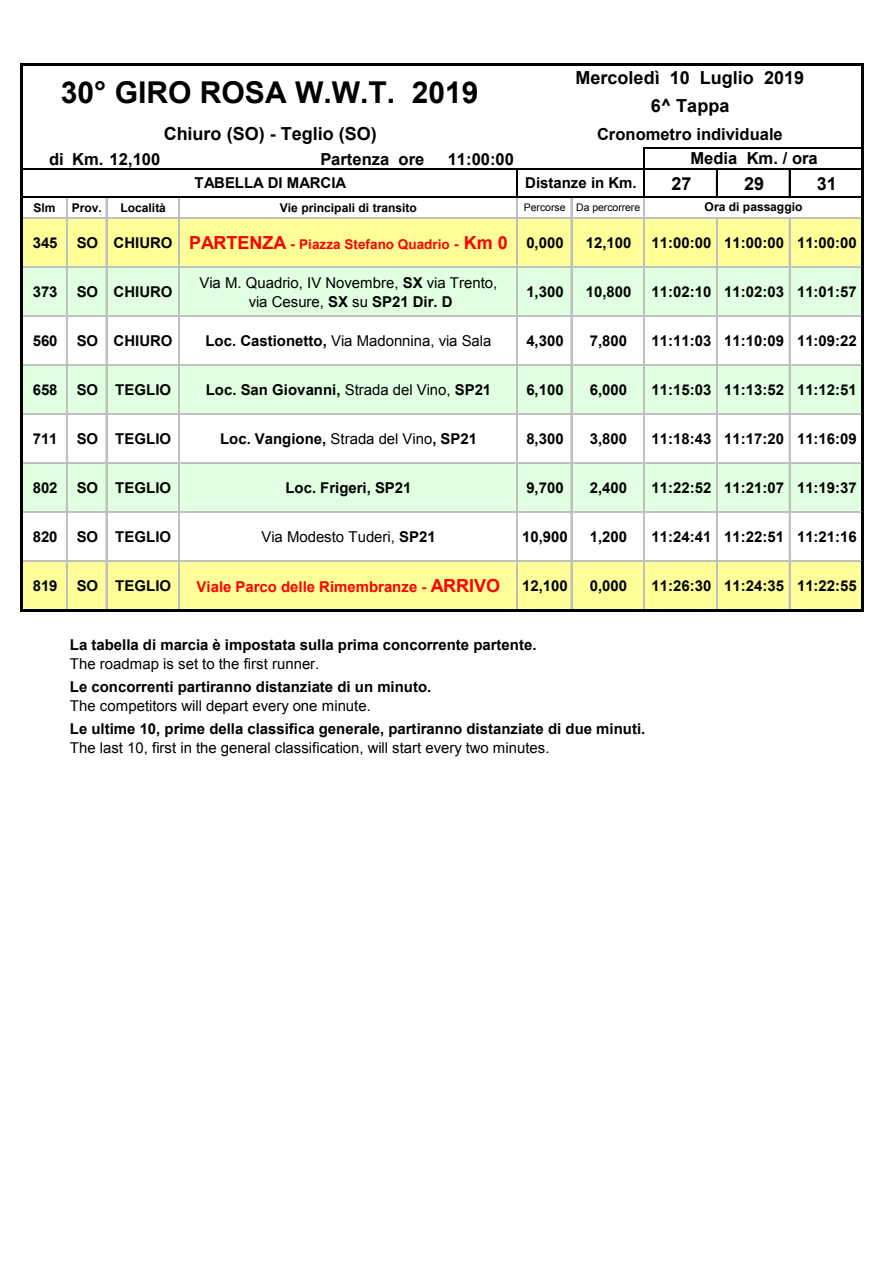
<style>
.page{position:relative;width:893px;height:1263px;background:#fff}
.page>*{position:absolute;margin:0;border:0;box-sizing:border-box;transform-origin:0 0}
.t1{font:700 30px "Arial";color:#000}
.t2{font:700 18px/27.9px "Arial";color:#000;text-align:center}
.t3{font:700 16.5px "Arial";color:#000}
.t4{font:700 15px "Arial";color:#000}
.t5{font:15px/19.2px "Arial";color:#000;text-align:center}
.t6{font:700 15px "Arial";color:#f00}
.t7{font:700 13.5px "Arial";color:#f00}
.t8{font:700 12px "Arial";color:#000}
.t9{font:10.5px "Arial";letter-spacing:-.005em;color:#000}
.s1{font-size:15px;color:#000}
.s2{font-size:18px}
.s3{font-size:15px}
.s4{font-weight:700}
.s5{font-weight:400}
.s6{color:#000}
</style>
<div class="page">
<div style="left:23px;top:218px;width:840px;height:49px;background:#ff9"></div>
<div style="left:23px;top:267px;width:840px;height:49px;background:#e1ffe1"></div>
<div style="left:23px;top:365px;width:840px;height:49px;background:#e1ffe1"></div>
<div style="left:23px;top:463px;width:840px;height:49px;background:#e1ffe1"></div>
<div style="left:23px;top:561px;width:840px;height:49px;background:#ff9"></div>
<hr style="left:516px;top:170px;width:2px;height:28px;background:#000">
<hr style="left:643px;top:147px;width:2px;height:51px;background:#000">
<hr style="left:716px;top:170px;width:2px;height:28px;background:#000">
<svg style="left:789px;top:170px;width:1px;height:26px"></svg>
<hr style="left:21px;top:63px;width:2px;height:548px;background:#000">
<hr style="left:861px;top:66px;width:3px;height:545px;background:#000">
<hr style="left:643px;top:198px;width:2px;height:410px;background:#c0c0c0">
<hr style="left:516px;top:198px;width:2px;height:410px;background:#c0c0c0">
<hr style="left:716px;top:219px;width:2px;height:389px;background:#c0c0c0">
<hr style="left:789px;top:219px;width:1px;height:389px;background:#c0c0c0">
<hr style="left:66px;top:198px;width:2px;height:410px;background:#c0c0c0">
<hr style="left:106px;top:198px;width:1px;height:410px;background:#c0c0c0">
<hr style="left:178px;top:198px;width:1px;height:410px;background:#c0c0c0">
<hr style="left:179px;top:198px;width:1px;height:410px;background:#c0c0c0">
<hr style="left:571px;top:198px;width:1px;height:410px;background:#c0c0c0">
<hr style="left:23px;top:63px;width:841px;height:3px;background:#000">
<hr style="left:645px;top:147px;width:216px;height:2px;background:#000">
<hr style="left:23px;top:168px;width:838px;height:2px;background:#000">
<hr style="left:23px;top:196px;width:838px;height:2px;background:#000">
<hr style="left:23px;top:217px;width:838px;height:2px;background:#c0c0c0">
<hr style="left:23px;top:266px;width:838px;height:2px;background:#c0c0c0">
<hr style="left:23px;top:315px;width:838px;height:2px;background:#c0c0c0">
<hr style="left:23px;top:364px;width:838px;height:2px;background:#c0c0c0">
<hr style="left:23px;top:413px;width:838px;height:2px;background:#c0c0c0">
<hr style="left:23px;top:462px;width:838px;height:2px;background:#c0c0c0">
<hr style="left:23px;top:511px;width:838px;height:2px;background:#c0c0c0">
<hr style="left:23px;top:560px;width:838px;height:2px;background:#c0c0c0">
<hr style="left:23px;top:608px;width:841px;height:3px;background:#000">
<h1 class="t1" style="left:61px;top:75px;width:419px">30° GIRO ROSA W.W.T. 2019</h1>
<p class="t2" style="left:164px;top:120px;width:215px">Chiuro (SO) - Teglio (SO)</p>
<p class="t3" style="left:49px;top:150px;width:113px">di Km. 12,100</p>
<p class="t3" style="left:320px;top:150px;width:106px">Partenza ore</p>
<p class="t3" style="left:448px;top:150px;width:68px">11:00:00</p>
<p class="t4" style="left:195px;top:174px;width:153px">TABELLA DI MARCIA</p>
<p class="t2" style="left:575px;top:64px;width:230px">Mercoledì 10 Luglio 2019<br>6^ Tappa</p>
<p class="t3" style="left:597px;top:125px;width:187px">Cronometro individuale</p>
<p class="t4" style="left:525px;top:174px;width:113px">Distanze in Km.</p>
<p class="t3" style="left:690px;top:149px;width:129px">Media Km. / ora</p>
<p class="t2" style="left:671px;top:170px;width:22px">27</p>
<p class="t2" style="left:744px;top:170px;width:22px">29</p>
<p class="t2" style="left:817px;top:170px;width:22px">31</p>
<p class="t8" style="left:704px;top:200px;width:99px">Ora di passaggio</p>
<p class="t8" style="left:33px;top:201px;width:24px">Slm</p>
<p class="t8" style="left:72px;top:201px;width:32px">Prov.</p>
<p class="t8" style="left:120px;top:201px;width:47px">Località</p>
<p class="t8" style="left:280px;top:201px;width:139px">Vie principali di transito</p>
<p class="t9" style="left:524px;top:202px;width:118px">Percorse Da percorrere</p>
<p class="t4" style="left:33px;top:234px;width:26px">345</p>
<p class="t7" style="left:77px;top:237px;width:488px"><span class="s1">SO CHIURO</span> <span class="s2">PARTENZA</span> <span class="s3">-</span> Piazza Stefano Quadrio <span class="s3">-</span> <span class="s2">Km 0</span> <span class="s1">0,000</span></p>
<p class="t4" style="left:586px;top:234px;width:47px">12,100</p>
<p class="t4" style="left:651px;top:234px;width:207px">11:00:00 11:00:00 11:00:00</p>
<p class="t4" style="left:33px;top:283px;width:26px">373</p>
<p class="t4" style="left:77px;top:283px;width:97px">SO CHIURO</p>
<p class="t5" style="left:199px;top:273px;width:299px">Via M. Quadrio, IV Novembre, <span class="s4">SX</span> via Trento, via Cesure, <span class="s4">SX</span> su <span class="s4">SP21 Dir. D</span></p>
<p class="t4" style="left:526px;top:283px;width:39px">1,300</p>
<p class="t4" style="left:586px;top:283px;width:47px">10,800</p>
<p class="t4" style="left:651px;top:283px;width:207px">11:02:10 11:02:03 11:01:57</p>
<p class="t4" style="left:33px;top:332px;width:26px">560</p>
<p class="t4" style="left:77px;top:332px;width:97px">SO CHIURO</p>
<p class="t5" style="left:205px;top:331px;width:287px"><span class="s4">Loc. Castionetto,</span> Via Madonnina, via Sala</p>
<p class="t4" style="left:526px;top:332px;width:39px">4,300</p>
<p class="t4" style="left:590px;top:332px;width:39px">7,800</p>
<p class="t4" style="left:651px;top:332px;width:207px">11:11:03 11:10:09 11:09:22</p>
<p class="t4" style="left:33px;top:381px;width:26px">658</p>
<p class="t4" style="left:77px;top:381px;width:96px">SO TEGLIO</p>
<p class="t4" style="left:206px;top:381px;width:287px">Loc. San Giovanni, <span class="s5">Strada del Vino,</span> SP21</p>
<p class="t4" style="left:526px;top:381px;width:39px">6,100</p>
<p class="t4" style="left:590px;top:381px;width:39px">6,000</p>
<p class="t4" style="left:651px;top:381px;width:207px">11:15:03 11:13:52 11:12:51</p>
<p class="t4" style="left:33px;top:430px;width:26px">711</p>
<p class="t4" style="left:77px;top:430px;width:96px">SO TEGLIO</p>
<p class="t4" style="left:220px;top:430px;width:258px">Loc. Vangione, <span class="s5">Strada del Vino</span>, SP21</p>
<p class="t4" style="left:526px;top:430px;width:39px">8,300</p>
<p class="t4" style="left:590px;top:430px;width:39px">3,800</p>
<p class="t4" style="left:651px;top:430px;width:207px">11:18:43 11:17:20 11:16:09</p>
<p class="t4" style="left:33px;top:479px;width:26px">802</p>
<p class="t4" style="left:77px;top:479px;width:96px">SO TEGLIO</p>
<p class="t4" style="left:285px;top:479px;width:127px">Loc. Frigeri, SP21</p>
<p class="t4" style="left:526px;top:479px;width:39px">9,700</p>
<p class="t4" style="left:590px;top:479px;width:39px">2,400</p>
<p class="t4" style="left:651px;top:479px;width:207px">11:22:52 11:21:07 11:19:37</p>
<p class="t4" style="left:33px;top:528px;width:26px">820</p>
<p class="t4" style="left:77px;top:528px;width:96px">SO TEGLIO</p>
<p class="t5" style="left:261px;top:527px;width:176px">Via Modesto Tuderi, <span class="s4">SP21</span></p>
<p class="t4" style="left:522px;top:528px;width:47px">10,900</p>
<p class="t4" style="left:590px;top:528px;width:39px">1,200</p>
<p class="t4" style="left:651px;top:528px;width:207px">11:24:41 11:22:51 11:21:16</p>
<p class="t4" style="left:33px;top:577px;width:26px">819</p>
<p class="t4" style="left:77px;top:577px;width:96px">SO TEGLIO</p>
<p class="t6" style="left:197px;top:579px;width:373px">Viale Parco delle Rimembranze - <span class="s2">ARRIVO</span> <span class="s6">12,100</span></p>
<p class="t4" style="left:590px;top:577px;width:39px">0,000</p>
<p class="t4" style="left:651px;top:577px;width:207px">11:26:30 11:24:35 11:22:55</p>
<p class="t4" style="left:70px;top:636px;width:468px">La tabella di marcia è impostata sulla prima concorrente partente.</p>
<p class="t5" style="left:70px;top:654px;width:251px">The roadmap is set to the first runner.</p>
<p class="t4" style="left:70px;top:678px;width:363px">Le concorrenti partiranno distanziate di un minuto.</p>
<p class="t5" style="left:70px;top:696px;width:302px">The competitors will depart every one minute.</p>
<p class="t4" style="left:70px;top:721px;width:577px">Le ultime 10, prime della classifica generale, partiranno distanziate di due minuti.</p>
<p class="t5" style="left:70px;top:738px;width:481px">The last 10, first in the general classification, will start every two minutes.</p>
</div>
